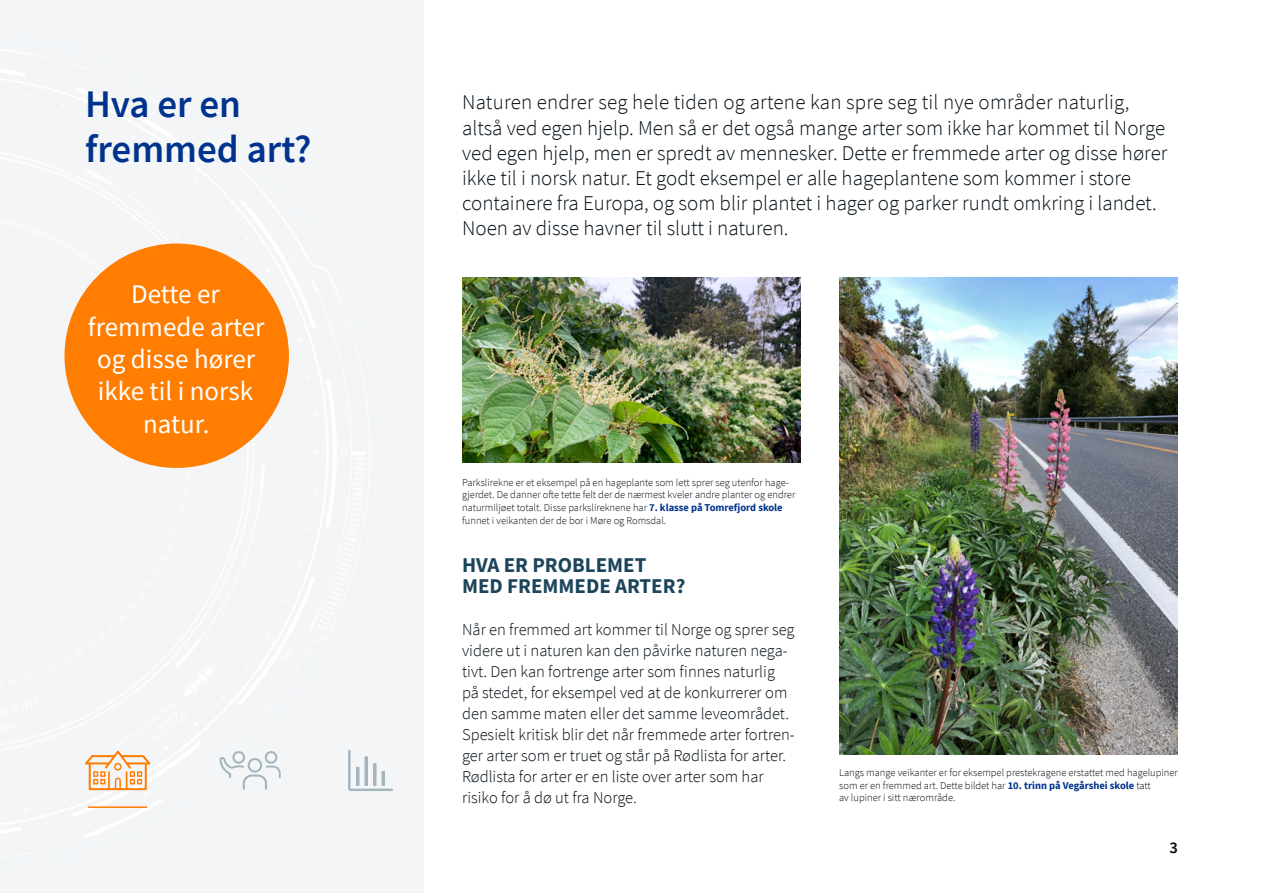
<style>
.page{position:relative;width:1263px;height:893px;background:#fff}
.page>*{position:absolute;margin:0;border:0;box-sizing:border-box;transform-origin:0 0}
.t1{font:600 39px/45px "Source Sans Pro";color:#00338d}
.t2{font:27px/32.4px "Source Sans Pro";color:#fff;text-align:center}
.t3{font:300 21px/25.2px "Source Sans Pro";color:#000b12}
.t4{font:700 21px/21px "Source Sans Pro";color:#1c445a}
.t5{font:300 16.5px/21px "Source Sans Pro";color:#000b12}
.t6{font:600 16.5px "Source Sans Pro";color:#000b12}
.t7{font:300 10.5px/12.6px "Source Sans Pro";color:#000b12}
.s1{font-weight:700;color:#00338d}
</style>
<div class="page">
<div style="left:0;top:0;width:424px;height:893px;background:#f3f5f7"></div>
<img style="left:0;top:49px;width:365px;height:788px">
<img style="left:462px;top:277px;width:339px;height:185px">
<img style="left:839px;top:277px;width:339px;height:478px">
<div style="left:64px;top:243px;width:225px;height:225px;background:#ff7d00;border-radius:50%"></div>
<svg style="left:85px;top:751px;width:65px;height:39px"></svg>
<hr style="left:89px;top:806px;width:58px;height:2px;background:#ff7d00">
<svg style="left:219px;top:750px;width:62px;height:40px"></svg>
<svg style="left:348px;top:750px;width:45px;height:41px"></svg>
<h1 class="t1" style="left:85px;top:81px;width:228px">Hva er en fremmed art?</h1>
<p class="t3" style="left:462px;top:90px;width:707px">Naturen endrer seg hele tiden og artene kan spre seg til nye områder naturlig, altså ved egen hjelp. Men så er det også mange arter som ikke har kommet til Norge ved egen hjelp, men er spredt av mennesker. Dette er fremmede arter og disse hører ikke til i norsk natur. Et godt eksempel er alle hageplantene som kommer i store containere fra Europa, og som blir plantet i hager og parker rundt omkring i landet.<br>Noen av disse havner til slutt i naturen.</p>
<h2 class="t2" style="left:88px;top:278px;width:178px">Dette er fremmede arter og disse hører ikke til i norsk natur.</h2>
<p class="t7" style="left:462px;top:476px;width:335px">Parkslirekne er et eksempel på en hageplante som lett sprer seg utenfor hage&shy;gjerdet. De danner ofte tette felt der de nærmest kveler andre planter og endrer naturmiljøet totalt. Disse parkslireknene har <span class="s1">7. klasse på Tomrefjord skole </span>funnet i veikanten der de bor i Møre og Romsdal.</p>
<h3 class="t4" style="left:462px;top:555px;width:225px">HVA ER PROBLEMET<br>MED FREMMEDE ARTER?</h3>
<p class="t5" style="left:462px;top:619px;width:334px">Når en fremmed art kommer til Norge og sprer seg videre ut i naturen kan den påvirke naturen nega&shy;tivt. Den kan fortrenge arter som finnes naturlig på stedet, for eksempel ved at de konkurrerer om den samme maten eller det samme leveområdet.<br>Spesielt kritisk blir det når fremmede arter fortren&shy;ger arter som er truet og står på Rødlista for arter.<br>Rødlista for arter er en liste over arter som har risiko for å dø ut fra Norge.</p>
<p class="t7" style="left:839px;top:766px;width:340px">Langs mange veikanter er for eksempel prestekragene erstattet med hagelupiner som er en fremmed art. Dette bildet har <span class="s1">10. trinn på Vegårshei skole</span> tatt<br>av -lupiner i sitt nærområde.</p>
<h3 class="t6" style="left:1169px;top:836px;width:10px">3</h3>
</div>
